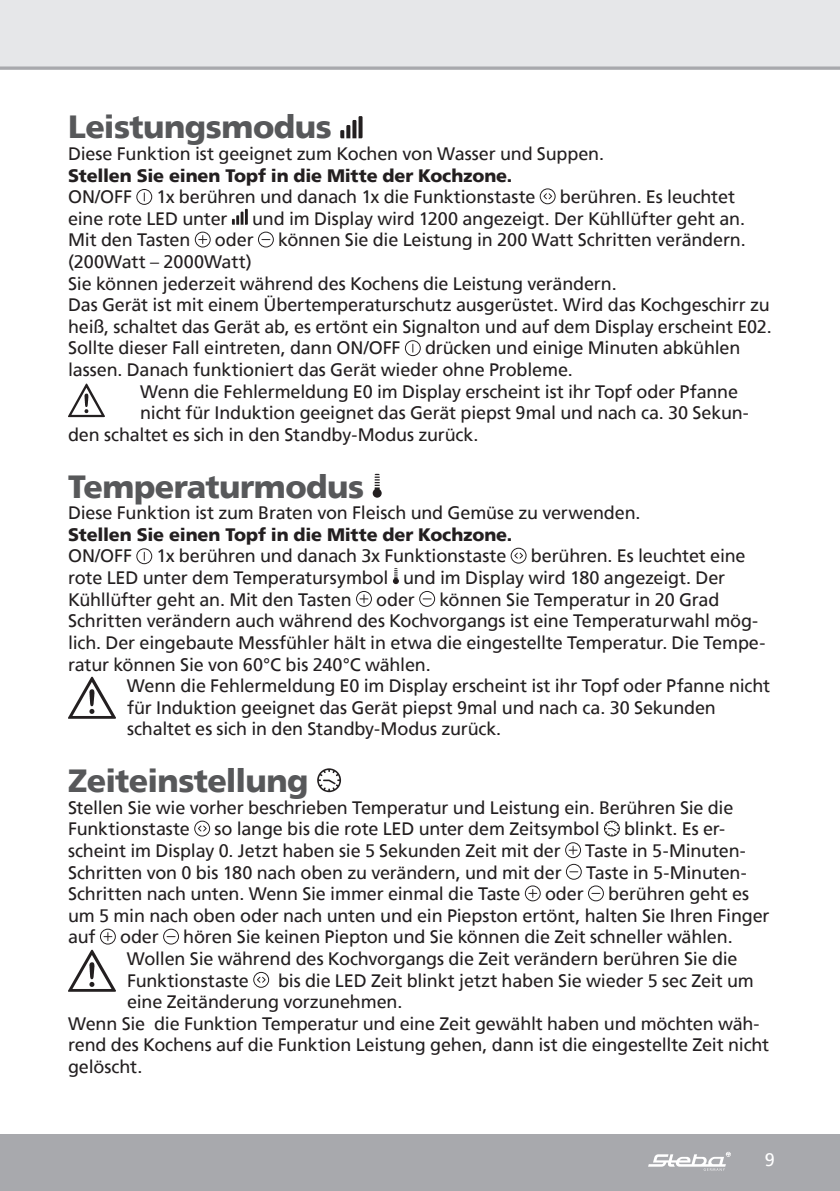
<style>
.page{position:relative;width:840px;height:1191px;background:#fff}
.page>*{position:absolute;margin:0;border:0;box-sizing:border-box;transform-origin:0 0}
.t1{font:900 32px "Frutiger";letter-spacing:-.02em;color:#57585a}
.t2{font:18px/21.6px "Frutiger";letter-spacing:-.01em;color:#231f20}
.t3{font:900 18px "Frutiger";letter-spacing:-.01em;color:#231f20}
.t4{font:18px "Frutiger";color:#fff}
</style>
<div class="page">
<div style="left:0;top:0;width:839px;height:68px;background:#e6e7e9"></div>
<div style="left:0;top:1134px;width:839px;height:57px;background:#a8a9ad"></div>
<svg style="left:648px;top:1151px;width:82px;height:19px"></svg>
<svg style="left:0;top:66px;width:839px;height:4px;background:#b3b4b8"></svg>
<svg style="left:340px;top:116px;width:22px;height:22px"></svg>
<svg style="left:136px;top:189px;width:16px;height:16px"></svg>
<svg style="left:539px;top:188px;width:16px;height:16px"></svg>
<svg style="left:232px;top:209px;width:16px;height:16px"></svg>
<svg style="left:195px;top:232px;width:15px;height:15px"></svg>
<svg style="left:258px;top:232px;width:16px;height:15px"></svg>
<svg style="left:404px;top:340px;width:16px;height:16px"></svg>
<img style="left:68px;top:383px;width:37px;height:34px">
<svg style="left:372px;top:474px;width:9px;height:23px"></svg>
<svg style="left:136px;top:548px;width:16px;height:16px"></svg>
<svg style="left:510px;top:548px;width:16px;height:15px"></svg>
<svg style="left:392px;top:568px;width:6px;height:16px"></svg>
<svg style="left:356px;top:591px;width:16px;height:16px"></svg>
<svg style="left:419px;top:591px;width:16px;height:16px"></svg>
<img style="left:68px;top:676px;width:48px;height:43px">
<svg style="left:317px;top:768px;width:24px;height:24px"></svg>
<svg style="left:194px;top:820px;width:16px;height:16px"></svg>
<svg style="left:604px;top:820px;width:15px;height:16px"></svg>
<svg style="left:565px;top:842px;width:15px;height:16px"></svg>
<svg style="left:565px;top:864px;width:16px;height:15px"></svg>
<svg style="left:524px;top:885px;width:16px;height:16px"></svg>
<svg style="left:588px;top:885px;width:15px;height:16px"></svg>
<svg style="left:100px;top:928px;width:16px;height:16px"></svg>
<svg style="left:163px;top:928px;width:16px;height:16px"></svg>
<img style="left:68px;top:949px;width:48px;height:43px">
<svg style="left:253px;top:972px;width:16px;height:15px"></svg>
<h1 class="t1" style="left:68px;top:108px;width:265px">Leistungsmodus</h1>
<p class="t2" style="left:68px;top:143px;width:537px">Diese Funktion ist geeignet zum Kochen von Wasser und Suppen.</p>
<p class="t3" style="left:68px;top:164px;width:445px">Stellen Sie einen Topf in die Mitte der Kochzone.</p>
<p class="t2" style="left:68px;top:186px;width:65px">ON/OFF</p>
<p class="t2" style="left:156px;top:186px;width:380px">1x berühren und danach 1x die Funktionstaste</p>
<p class="t2" style="left:559px;top:186px;width:176px">berühren. Es leuchtet</p>
<p class="t2" style="left:68px;top:207px;width:161px">eine rote LED unter</p>
<p class="t2" style="left:252px;top:207px;width:494px">und im Display wird 1200 angezeigt. Der Kühllüfter geht an.</p>
<p class="t2" style="left:68px;top:229px;width:124px">Mit den Tasten</p>
<p class="t2" style="left:215px;top:229px;width:40px">oder</p>
<p class="t2" style="left:278px;top:229px;width:469px">können Sie die Leistung in 200 Watt Schritten verändern.</p>
<p class="t2" style="left:68px;top:251px;width:705px">(200Watt – 2000Watt)<br>Sie können jederzeit während des Kochens die Leistung verändern.<br>Das Gerät ist mit einem Übertemperaturschutz ausgerüstet. Wird das Kochgeschirr zu heiß, schaltet das Gerät ab, es ertönt ein Signalton und auf dem Display erscheint E02.<br>Sollte dieser Fall eintreten, dann ON/OFF</p>
<p class="t2" style="left:68px;top:337px;width:673px;text-indent:357px">drücken und einige Minuten abkühlen lassen. Danach funktioniert das Gerät wieder ohne Probleme.</p>
<p class="t2" style="left:140px;top:380px;width:599px">Wenn die Fehlermeldung E0 im Display erscheint ist ihr Topf oder Pfanne</p>
<p class="t2" style="left:140px;top:402px;width:610px">nicht für Induktion geeignet das Gerät piepst 9mal und nach ca. 30 Sekun-</p>
<p class="t2" style="left:68px;top:423px;width:411px">den schaltet es sich in den Standby-Modus zurück.</p>
<h1 class="t1" style="left:68px;top:467px;width:297px">Temperaturmodus</h1>
<p class="t2" style="left:68px;top:502px;width:573px">Diese Funktion ist zum Braten von Fleisch und Gemüse zu verwenden.</p>
<p class="t3" style="left:68px;top:524px;width:445px">Stellen Sie einen Topf in die Mitte der Kochzone.</p>
<p class="t2" style="left:68px;top:545px;width:65px">ON/OFF</p>
<p class="t2" style="left:156px;top:545px;width:351px">1x berühren und danach 3x Funktionstaste</p>
<p class="t2" style="left:68px;top:545px;width:678px;text-indent:462px">berühren. Es leuchtet eine rote LED unter dem Temperatursymbol und im Display wird 180 angezeigt. Der<br>Kühllüfter geht an. Mit den Tasten</p>
<p class="t2" style="left:68px;top:588px;width:698px;text-indent:371px">können Sie Temperatur in 20 Grad Schritten verändern auch während des Kochvorgangs ist eine Temperaturwahl mög&shy;lich. Der eingebaute Messfühler hält in etwa die eingestellte Temperatur. Die Tempe&shy;ratur können Sie von 60°C bis 240°C wählen.</p>
<p class="t2" style="left:127px;top:675px;width:644px">Wenn die Fehlermeldung E0 im Display erscheint ist ihr Topf oder Pfanne nicht für Induktion geeignet das Gerät piepst 9mal und nach ca. 30 Sekunden schaltet es sich in den Standby-Modus zurück.</p>
<h1 class="t1" style="left:68px;top:761px;width:242px">Zeiteinstellung</h1>
<p class="t2" style="left:68px;top:796px;width:666px">Stellen Sie wie vorher beschrieben Temperatur und Leistung ein. Berühren Sie die<br>Funktionstaste</p>
<p class="t2" style="left:376px;top:588px;width:40px">oder</p>
<p class="t2" style="left:214px;top:818px;width:386px">so lange bis die rote LED unter dem Zeitsymbol</p>
<p class="t2" style="left:623px;top:818px;width:102px">blinkt. Es er-</p>
<p class="t2" style="left:68px;top:839px;width:494px">scheint im Display 0. Jetzt haben sie 5 Sekunden Zeit mit der</p>
<p class="t2" style="left:585px;top:839px;width:162px">Taste in 5-Minuten-</p>
<p class="t2" style="left:68px;top:861px;width:495px">Schritten von 0 bis 180 nach oben zu verändern, und mit der</p>
<p class="t2" style="left:585px;top:861px;width:162px">Taste in 5-Minuten-</p>
<p class="t2" style="left:68px;top:883px;width:453px">Schritten nach unten. Wenn Sie immer einmal die Taste</p>
<p class="t2" style="left:544px;top:883px;width:40px">oder</p>
<p class="t2" style="left:68px;top:883px;width:702px;text-indent:539px">berühren geht es um 5 min nach oben oder nach unten und ein Piepston ertönt, halten Sie Ihren Finger auf</p>
<p class="t2" style="left:120px;top:926px;width:40px">oder</p>
<p class="t2" style="left:127px;top:926px;width:612px;text-indent:56px">hören Sie keinen Piepton und Sie können die Zeit schneller wählen.<br>Wollen Sie während des Kochvorgangs die Zeit verändern berühren Sie die<br>Funktionstaste</p>
<p class="t2" style="left:278px;top:969px;width:477px">bis die LED Zeit blinkt jetzt haben Sie wieder 5 sec Zeit um</p>
<p class="t2" style="left:127px;top:991px;width:277px">eine Zeitänderung vorzunehmen.</p>
<p class="t2" style="left:68px;top:1012px;width:692px">Wenn Sie die Funktion Temperatur und eine Zeit gewählt haben und möchten wäh-</p>
<p class="t2" style="left:68px;top:1034px;width:702px">rend des Kochens auf die Funktion Leistung gehen, dann ist die eingestellte Zeit nicht</p>
<p class="t2" style="left:68px;top:1055px;width:76px">gelöscht.</p>
<p class="t4" style="left:764px;top:1149px;width:12px">9</p>
</div>
